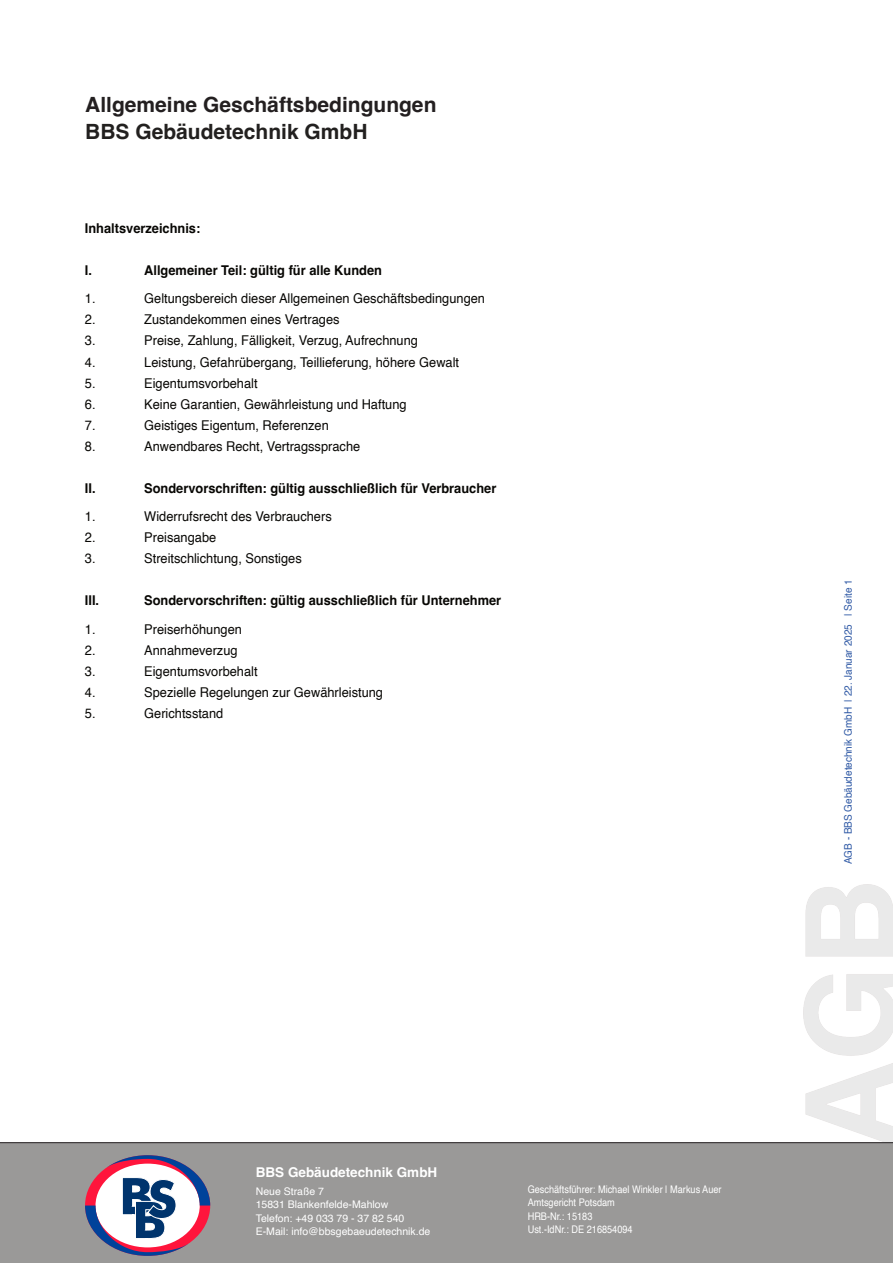
<style>
.page{position:relative;width:893px;height:1263px;background:#fff}
.page>*{position:absolute;margin:0;border:0;box-sizing:border-box;transform-origin:0 0}
.t1{font:700 21px "Helvetica";color:#231f20}
.t2{font:700 21px "Helvetica";color:#22201f}
.t3{font:13.5px "Helvetica";color:#080704;scale:.95 1}
.t4{font:700 13.5px "Helvetica";color:#080704;scale:.95 1}
.t5{font:700 13.5px "Helvetica";color:#fff}
.t6{font:10.5px "Helvetica";color:#fff;scale:.87 1}
.t7{font:10.5px "Helvetica";color:#fff}
.t8{font:10.5px "Helvetica";color:#2f59a5;scale:.95 1}
</style>
<div class="page">
<img style="left:803px;top:884px;width:90px;height:258px">
<div style="left:0;top:1142px;width:893px;height:121px;background:#9a9998"></div>
<svg style="left:85px;top:1155px;width:125px;height:101px"></svg>
<p class="t1" style="left:85px;top:97px;width:353px">Allgemeine Geschäftsbedingungen</p>
<p class="t2" style="left:85px;top:124px;width:284px">BBS Gebäudetechnik GmbH</p>
<p class="t4" style="left:85px;top:223px;width:123px">Inhaltsverzeichnis:</p>
<p class="t4" style="left:85px;top:265px;width:9px">I.</p>
<p class="t4" style="left:144px;top:265px;width:252px">Allgemeiner Teil: gültig für alle Kunden</p>
<p class="t3" style="left:85px;top:293px;width:13px">1.</p>
<p class="t3" style="left:144px;top:293px;width:360px">Geltungsbereich dieser Allgemeinen Geschäftsbedingungen</p>
<p class="t3" style="left:85px;top:314px;width:13px">2.</p>
<p class="t3" style="left:144px;top:314px;width:207px">Zustandekommen eines Vertrages</p>
<p class="t3" style="left:85px;top:335px;width:13px">3.</p>
<p class="t3" style="left:144px;top:335px;width:290px">Preise, Zahlung, Fälligkeit, Verzug, Aufrechnung</p>
<p class="t3" style="left:85px;top:356px;width:13px">4.</p>
<p class="t3" style="left:144px;top:356px;width:333px">Leistung, Gefahrübergang, Teillieferung, höhere Gewalt</p>
<p class="t3" style="left:85px;top:377px;width:13px">5.</p>
<p class="t3" style="left:144px;top:377px;width:121px">Eigentumsvorbehalt</p>
<p class="t3" style="left:85px;top:398px;width:13px">6.</p>
<p class="t3" style="left:144px;top:398px;width:278px">Keine Garantien, Gewährleistung und Haftung</p>
<p class="t3" style="left:85px;top:419px;width:13px">7.</p>
<p class="t3" style="left:144px;top:419px;width:196px">Geistiges Eigentum, Referenzen</p>
<p class="t3" style="left:85px;top:440px;width:13px">8.</p>
<p class="t3" style="left:144px;top:440px;width:229px">Anwendbares Recht, Vertragssprache</p>
<p class="t4" style="left:85px;top:482px;width:13px">II.</p>
<p class="t4" style="left:144px;top:482px;width:372px">Sondervorschriften: gültig ausschließlich für Verbraucher</p>
<p class="t3" style="left:85px;top:511px;width:13px">1.</p>
<p class="t3" style="left:144px;top:511px;width:199px">Widerrufsrecht des Verbrauchers</p>
<p class="t3" style="left:85px;top:532px;width:13px">2.</p>
<p class="t3" style="left:144px;top:532px;width:77px">Preisangabe</p>
<p class="t3" style="left:85px;top:553px;width:13px">3.</p>
<p class="t3" style="left:144px;top:553px;width:167px">Streitschlichtung, Sonstiges</p>
<p class="t4" style="left:85px;top:595px;width:17px">III.</p>
<p class="t4" style="left:144px;top:595px;width:377px">Sondervorschriften: gültig ausschließlich für Unternehmer</p>
<p class="t3" style="left:85px;top:623px;width:13px">1.</p>
<p class="t3" style="left:144px;top:623px;width:104px">Preiserhöhungen</p>
<p class="t3" style="left:85px;top:644px;width:13px">2.</p>
<p class="t3" style="left:144px;top:644px;width:100px">Annahmeverzug</p>
<p class="t3" style="left:85px;top:665px;width:13px">3.</p>
<p class="t3" style="left:144px;top:665px;width:121px">Eigentumsvorbehalt</p>
<p class="t3" style="left:85px;top:686px;width:13px">4.</p>
<p class="t3" style="left:144px;top:686px;width:253px">Spezielle Regelungen zur Gewährleistung</p>
<p class="t3" style="left:85px;top:707px;width:13px">5.</p>
<p class="t3" style="left:144px;top:707px;width:85px">Gerichtsstand</p>
<p class="t5" style="left:256px;top:1167px;width:183px">BBS Gebäudetechnik GmbH</p>
<p class="t7" style="left:256px;top:1187px;width:70px">Neue Straße 7</p>
<p class="t7" style="left:256px;top:1200px;width:134px">15831 Blankenfelde-Mahlow</p>
<p class="t7" style="left:256px;top:1214px;width:150px">Telefon: +49 033 79 - 37 82 540</p>
<p class="t7" style="left:256px;top:1227px;width:176px">E-Mail: info@bbsgebaeudetechnik.de</p>
<p class="t6" style="left:528px;top:1185px;width:224px">Geschäftsführer: Michael Winkler | Markus Auer</p>
<p class="t6" style="left:528px;top:1198px;width:102px">Amtsgericht Potsdam</p>
<p class="t6" style="left:528px;top:1212px;width:76px">HRB-Nr.: 15183</p>
<p class="t6" style="left:528px;top:1225px;width:122px">Ust.-IdNr.: DE 216854094</p>
<p class="t8" style="left:844px;top:864px;width:301px;rotate:-90deg">AGB - BBS Gebäudetechnik GmbH | 22. Januar 2025 | Seite 1</p>
</div>
